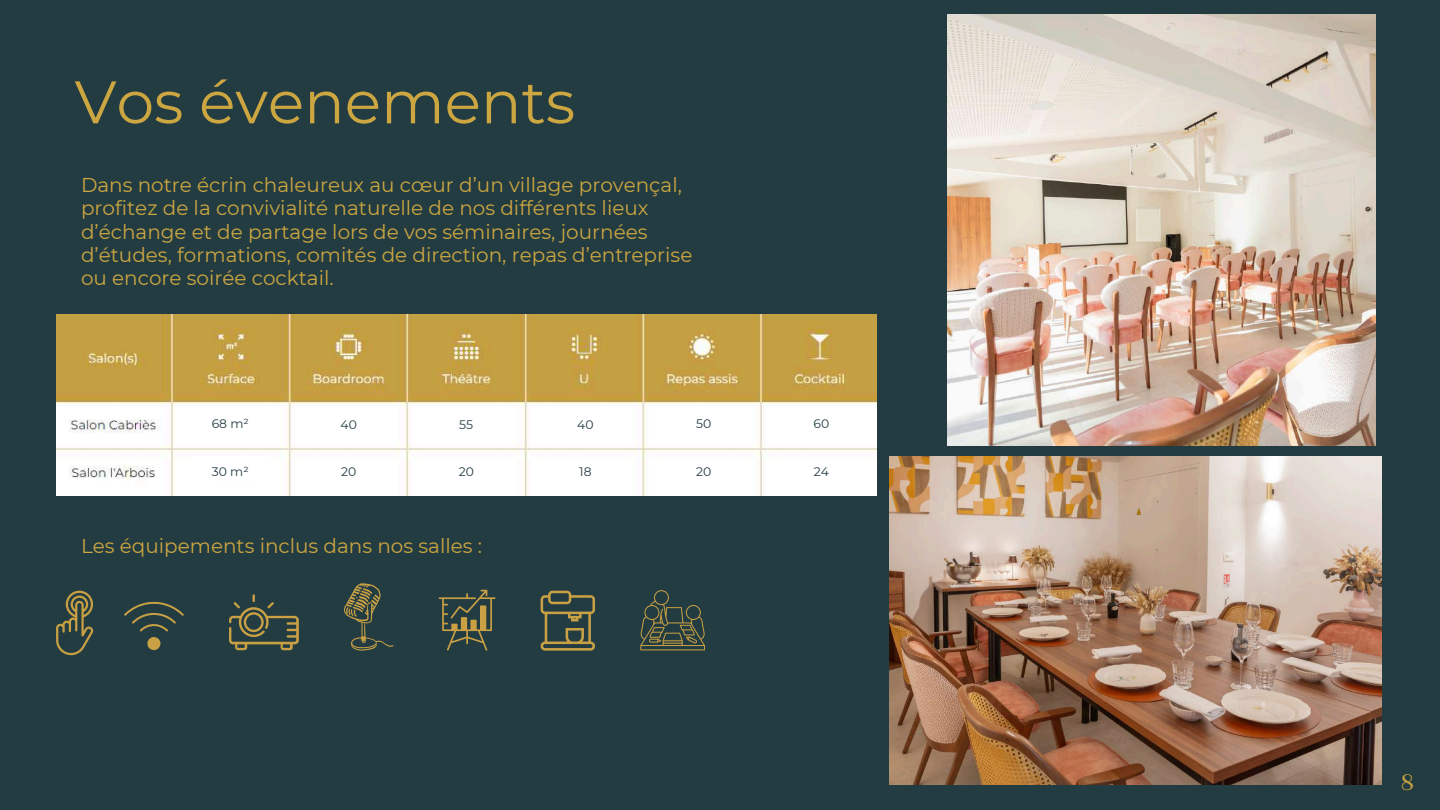
<style>
.page{position:relative;width:1440px;height:810px;background:#223c42}
.page>*{position:absolute;margin:0;border:0;box-sizing:border-box;transform-origin:0 0}
.t1{font:60px "Montserrat";color:#cca640}
.t2{font:27px "Abhaya Libre";color:#cca640}
.t3{font:20px/23.2px "Montserrat";color:#cca640}
.t4{font:12.4px "Montserrat";color:#223c42}
</style>
<div class="page">
<img style="left:947px;top:15px;width:429px;height:430px">
<img style="left:56px;top:314px;width:821px;height:182px">
<svg style="left:124px;top:601px;width:60px;height:49px"></svg>
<svg style="left:229px;top:594px;width:70px;height:56px"></svg>
<svg style="left:344px;top:583px;width:49px;height:68px"></svg>
<svg style="left:439px;top:590px;width:56px;height:60px"></svg>
<svg style="left:541px;top:591px;width:54px;height:60px"></svg>
<svg style="left:640px;top:590px;width:65px;height:60px"></svg>
<svg style="left:56px;top:591px;width:37px;height:64px"></svg>
<div style="left:193px;top:411px;width:75px;height:27px;background:#fff"></div>
<div style="left:193px;top:456px;width:75px;height:27px;background:#fff"></div>
<div style="left:430px;top:412px;width:75px;height:27px;background:#fff"></div>
<div style="left:430px;top:459px;width:75px;height:27px;background:#fff"></div>
<div style="left:311px;top:411px;width:75px;height:27px;background:#fff"></div>
<div style="left:311px;top:459px;width:75px;height:27px;background:#fff"></div>
<div style="left:548px;top:411px;width:75px;height:27px;background:#fff"></div>
<div style="left:666px;top:410px;width:75px;height:27px;background:#fff"></div>
<div style="left:785px;top:409px;width:75px;height:27px;background:#fff"></div>
<div style="left:548px;top:459px;width:75px;height:27px;background:#fff"></div>
<div style="left:666px;top:459px;width:75px;height:27px;background:#fff"></div>
<div style="left:785px;top:459px;width:75px;height:27px;background:#fff"></div>
<img style="left:889px;top:456px;width:493px;height:329px">
<h1 class="t1" style="left:75px;top:65px;width:502px">Vos évenements</h1>
<p class="t3" style="left:81px;top:173px;width:613px">Dans notre écrin chaleureux au cœur d’un village provençal, profitez de la convivialité naturelle de nos différents lieux d’échange et de partage lors de vos séminaires, journées d’études, formations, comités de direction, repas d’entreprise ou encore soirée cocktail.</p>
<p class="t4" style="left:212px;top:416px;width:39px">68 m²</p>
<p class="t4" style="left:212px;top:464px;width:38px">30 m²</p>
<p class="t4" style="left:341px;top:417px;width:18px">40</p>
<p class="t4" style="left:341px;top:464px;width:17px">20</p>
<p class="t4" style="left:459px;top:417px;width:15px">55</p>
<p class="t4" style="left:459px;top:464px;width:17px">20</p>
<p class="t3" style="left:81px;top:534px;width:403px">Les équipements inclus dans nos salles :</p>
<p class="t4" style="left:577px;top:417px;width:18px">40</p>
<p class="t4" style="left:579px;top:464px;width:14px">18</p>
<p class="t4" style="left:696px;top:416px;width:17px">50</p>
<p class="t4" style="left:696px;top:464px;width:17px">20</p>
<p class="t4" style="left:814px;top:416px;width:17px">60</p>
<p class="t4" style="left:814px;top:464px;width:17px">24</p>
<h2 class="t2" style="left:1401px;top:768px;width:16px">8</h2>
</div>
